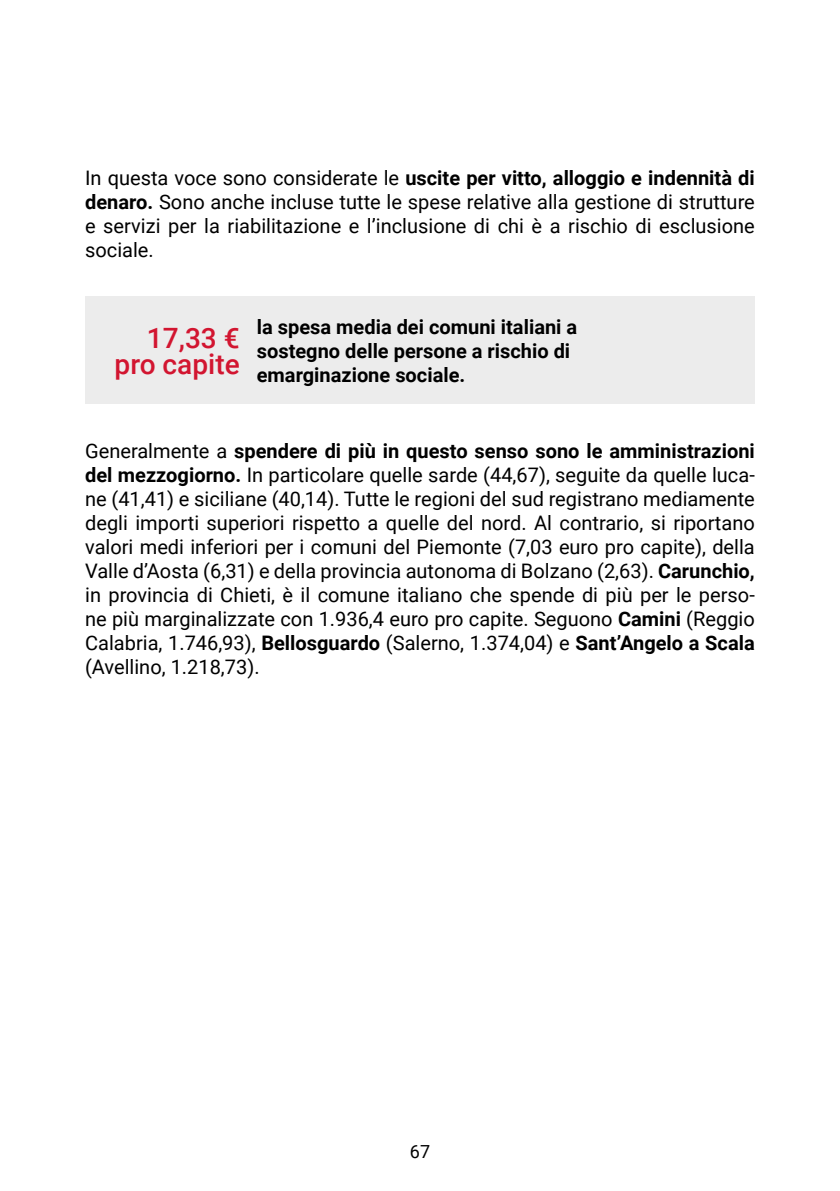
<style>
.page{position:relative;width:840px;height:1191px;background:#fff}
.page>*{position:absolute;margin:0;border:0;box-sizing:border-box;transform-origin:0 0}
.t1{font:500 28px/26px "Roboto";color:#d21530;text-align:right}
.t2{font:20px/24px "Roboto";color:#000;text-align:justify}
.t3{font:700 20px/24px "Roboto";color:#000}
.t4{font:18px "Roboto";color:#000}
.s1{font-weight:700}
</style>
<div class="page">
<div style="left:85px;top:296px;width:669px;height:107px;background:#ececec"></div>
<p class="t2" style="left:85px;top:165px;width:670px">In questa voce sono considerate le <span class="s1">uscite per vitto, alloggio e indennità di denaro.</span> Sono anche incluse tutte le spese relative alla gestione di strutture e servizi per la riabilitazione e l’inclusione di chi è a rischio di esclusione sociale.</p>
<h1 class="t1" style="left:114px;top:323px;width:127px">17,33 € pro capite</h1>
<p class="t3" style="left:257px;top:314px;width:322px">la spesa media dei comuni italiani a sostegno delle persone a rischio di emarginazione sociale.</p>
<p class="t2" style="left:85px;top:438px;width:670px">Generalmente a <span class="s1">spendere di più in questo senso sono le amministrazioni del mezzogiorno.</span> In particolare quelle sarde (44,67), seguite da quelle luca&shy;ne (41,41) e siciliane (40,14). Tutte le regioni del sud registrano mediamente degli importi superiori rispetto a quelle del nord. Al contrario, si riportano valori medi inferiori per i comuni del Piemonte (7,03 euro pro capite), della Valle d’Aosta (6,31) e della provincia autonoma di Bolzano (2,63). <span class="s1">Carunchio, </span>in provincia di Chieti, è il comune italiano che spende di più per le perso&shy;ne più marginalizzate con 1.936,4 euro pro capite. Seguono <span class="s1">Camini</span> (Reggio Calabria, 1.746,93), <span class="s1">Bellosguardo</span> (Salerno, 1.374,04) e <span class="s1">Sant’Angelo a Scala </span>(Avellino, 1.218,73).</p>
<p class="t4" style="left:409px;top:1138px;width:22px">67</p>
</div>
